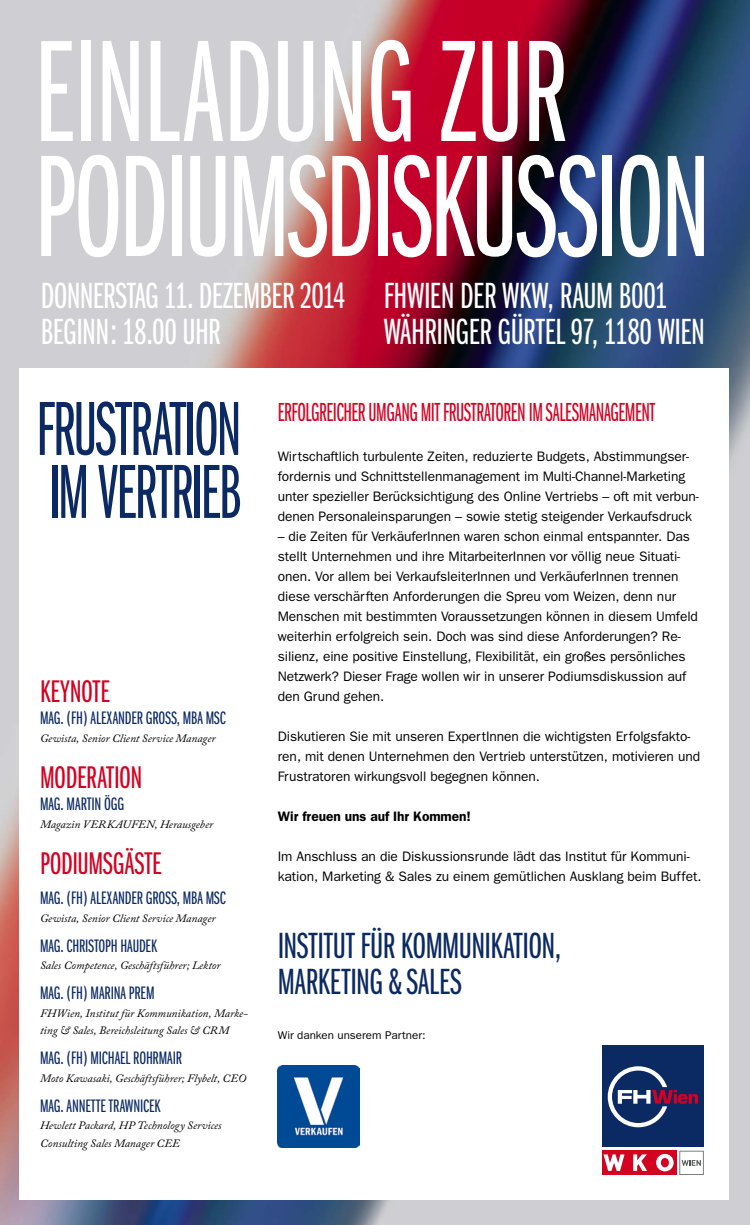
<style>
.page{position:relative;width:750px;height:1225px;background:#fff}
.page>*{position:absolute;margin:0;border:0;box-sizing:border-box;transform-origin:0 0}
.t1{font:150px/115px "Franklin Gothic Book X Cmpr";letter-spacing:-.015em;color:#fff;scale:.93 1}
.t2{font:79.38px "Franklin Gothic Book X Cmpr";letter-spacing:-.03em;color:#0b2962;scale:.89 1}
.t3{font:37.75px "Franklin Gothic Book X Cmpr";letter-spacing:-.015em;color:#fff}
.t4{font:37.75px/36.4px "Franklin Gothic Book X Cmpr";letter-spacing:-.005em;color:#0b2962}
.t5{font:32.5px "Franklin Gothic Book X Cmpr";letter-spacing:-.005em;color:#d40121}
.t6{font:27.12px "Franklin Gothic Book X Cmpr";letter-spacing:-.02em;color:#d40121;scale:.89 1}
.t7{font:18.75px "Franklin Gothic Book X Cmpr";color:#0b2962}
.t8{font:13.75px/20px "Franklin Gothic";letter-spacing:-.005em;color:#000}
.t9{font:600 13.75px "Franklin Gothic";letter-spacing:-.005em;color:#000}
.Absatzformat_1{font:italic 11.25px/17.5px "Adobe Caslon Pro";color:#000}
.t10{font:11.25px "Franklin Gothic";letter-spacing:.005em;color:#000}
</style>
<div class="page">
<img style="left:0;top:0;width:750px;height:1225px">
<div style="left:19px;top:369px;width:709px;height:831px;background:#fff"></div>
<div style="left:602px;top:1045px;width:102px;height:102px;background:#0b2962"></div>
<svg style="left:608px;top:1066px;width:90px;height:61px"></svg>
<div style="left:627px;top:1151px;width:25px;height:24px;background:#d40121"></div>
<svg style="left:633px;top:1154px;width:14px;height:17px"></svg>
<div style="left:602px;top:1151px;width:24px;height:24px;background:#d40121"></div>
<svg style="left:604px;top:1154px;width:21px;height:17px"></svg>
<div style="left:653px;top:1151px;width:24px;height:24px;background:#d40121"></div>
<div style="left:656px;top:1154px;width:18px;height:17px;background:#fff;border-radius:50%"></div>
<div style="left:661px;top:1158px;width:8px;height:9px;background:#d40121;border-radius:50%"></div>
<svg style="left:679px;top:1151px;width:25px;height:24px"></svg>
<img style="left:278px;top:1066px;width:82px;height:82px">
<p class="t1" style="left:34px;top:39px;width:729px">EINLADUNG ZUR<br>PODIUMSDISKUSSION</p>
<p class="t3" style="left:41px;top:276px;width:306px">DONNERSTAG 11. DEZEMBER 2014</p>
<p class="t3" style="left:41px;top:312px;width:182px">BEGINN: 18.00 UHR</p>
<p class="t3" style="left:384px;top:276px;width:285px">FHWIEN DER WKW, RAUM B001</p>
<p class="t3" style="left:384px;top:312px;width:323px">WÄHRINGER GÜRTEL 97, 1180 WIEN</p>
<p class="t2" style="left:36px;top:388px;width:232px">FRUSTRATION</p>
<p class="t2" style="left:49px;top:451px;width:218px">IM VERTRIEB</p>
<p class="t5" style="left:40px;top:674px;width:72px">KEYNOTE</p>
<p class="t7" style="left:40px;top:708px;width:187px">MAG. (FH) ALEXANDER GROSS, MBA MSC</p>
<p class="Absatzformat_1" style="left:40px;top:729px;width:177px">Gewista, Senior Client Service Manager</p>
<p class="t5" style="left:40px;top:760px;width:104px">MODERATION</p>
<p class="t7" style="left:40px;top:794px;width:86px">MAG. MARTIN ÖGG</p>
<p class="Absatzformat_1" style="left:40px;top:815px;width:175px">Magazin VERKAUFEN, Herausgeber</p>
<p class="t5" style="left:40px;top:847px;width:123px">PODIUMSGÄSTE</p>
<p class="t7" style="left:40px;top:888px;width:187px">MAG. (FH) ALEXANDER GROSS, MBA MSC</p>
<p class="Absatzformat_1" style="left:40px;top:909px;width:177px">Gewista, Senior Client Service Manager</p>
<p class="t7" style="left:40px;top:936px;width:118px">MAG. CHRISTOPH HAUDEK</p>
<p class="Absatzformat_1" style="left:40px;top:956px;width:182px">Sales Competence, Geschäftsführer; Lektor</p>
<p class="t7" style="left:40px;top:983px;width:116px">MAG. (FH) MARINA PREM</p>
<p class="Absatzformat_1" style="left:40px;top:1004px;width:210px">FHWien, Institut für Kommunikation, Marke&shy;ting &amp; Sales, Bereichsleitung Sales &amp; CRM</p>
<p class="t7" style="left:40px;top:1048px;width:144px">MAG. (FH) MICHAEL ROHRMAIR</p>
<p class="Absatzformat_1" style="left:40px;top:1069px;width:208px">Moto Kawasaki, Geschäftsführer; Flybelt, CEO</p>
<p class="t7" style="left:40px;top:1096px;width:122px">MAG. ANNETTE TRAWNICEK</p>
<p class="Absatzformat_1" style="left:40px;top:1116px;width:183px">Hewlett Packard, HP Technology Services<br>Consulting Sales Manager CEE</p>
<p class="t6" style="left:278px;top:398px;width:426px">ERFOLGREICHER UMGANG MIT FRUSTRATOREN IM SALESMANAGEMENT</p>
<p class="t8" style="left:278px;top:446px;width:423px">Wirtschaftlich turbulente Zeiten, reduzierte Budgets, Abstimmungser&shy;fordernis und Schnittstellenmanagement im Multi-Channel-Marketing unter spezieller Berücksichtigung des Online Vertriebs – oft mit verbun&shy;denen Personaleinsparungen – sowie stetig steigender Verkaufsdruck</p>
<p class="t8" style="left:278px;top:526px;width:422px">– die Zeiten für VerkäuferInnen waren schon einmal entspannter. Das stellt Unternehmen und ihre MitarbeiterInnen vor völlig neue Situati&shy;onen. Vor allem bei VerkaufsleiterInnen und VerkäuferInnen trennen diese verschärften Anforderungen die Spreu vom Weizen, denn nur Menschen mit bestimmten Voraussetzungen können in diesem Umfeld weiterhin erfolgreich sein. Doch was sind diese Anforderungen? Re&shy;silienz, eine positive Einstellung, Flexibilität, ein großes persönliches Netzwerk? Dieser Frage wollen wir in unserer Podiumsdiskussion auf den Grund gehen.</p>
<p class="t8" style="left:278px;top:726px;width:424px">Diskutieren Sie mit unseren ExpertInnen die wichtigsten Erfolgsfakto&shy;ren, mit denen Unternehmen den Vertrieb unterstützen, motivieren und<br>Frustratoren wirkungsvoll begegnen können.</p>
<p class="t9" style="left:278px;top:808px;width:195px">Wir freuen uns auf Ihr Kommen!</p>
<p class="t8" style="left:278px;top:846px;width:425px">Im Anschluss an die Diskussionsrunde lädt das Institut für Kommuni&shy;kation, Marketing &amp; Sales zu einem gemütlichen Ausklang beim Buffet.</p>
<p class="t4" style="left:278px;top:928px;width:285px">INSTITUT FÜR KOMMUNIKATION,<br>MARKETING &amp; SALES</p>
<p class="t10" style="left:278px;top:1029px;width:149px">Wir danken unserem Partner:</p>
</div>
